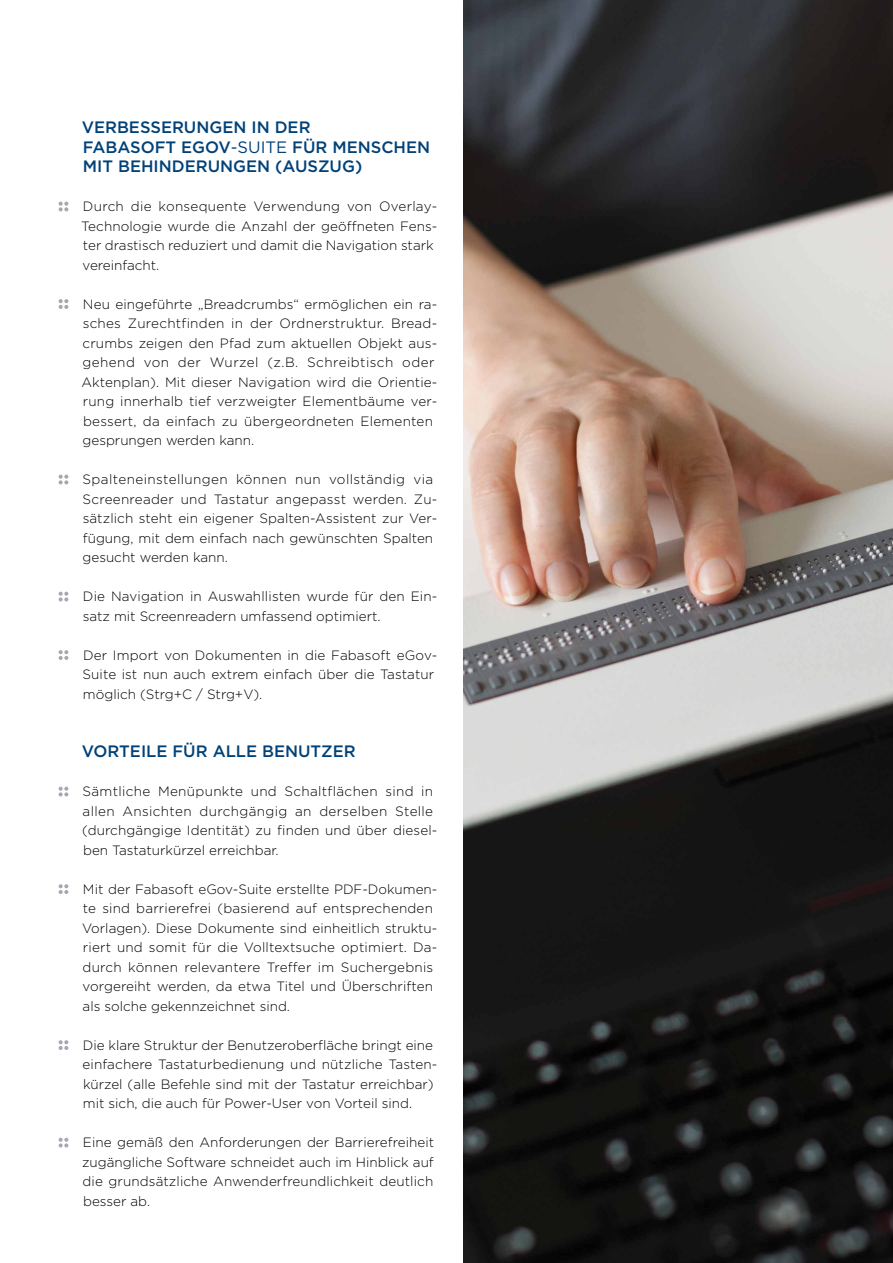
<style>
.page{position:relative;width:893px;height:1263px;background:#fff}
.page>*{position:absolute;margin:0;border:0;box-sizing:border-box;transform-origin:0 0}
.t1{font:500 16.5px/19.5px "Gotham";color:#004178}
.t2{font:300 13.5px/19.5px "Gotham";letter-spacing:.005em;color:#000}
.t3{font:300 13.5px/19.5px "Gotham";letter-spacing:.025em;color:#000}
.s1{font-weight:400}
</style>
<div class="page">
<img style="left:463px;top:0;width:430px;height:1263px">
<svg style="left:59px;top:202px;width:9px;height:9px"></svg>
<svg style="left:59px;top:299px;width:9px;height:10px"></svg>
<svg style="left:59px;top:475px;width:9px;height:9px"></svg>
<svg style="left:59px;top:592px;width:9px;height:9px"></svg>
<svg style="left:59px;top:650px;width:9px;height:10px"></svg>
<svg style="left:59px;top:787px;width:9px;height:9px"></svg>
<svg style="left:59px;top:884px;width:9px;height:10px"></svg>
<svg style="left:59px;top:1040px;width:9px;height:10px"></svg>
<svg style="left:59px;top:1138px;width:9px;height:9px"></svg>
<h2 class="t1" style="left:82px;top:117px;width:350px">VERBESSERUNGEN IN DER<br>FABASOFT EGOV<span class="s1">-SUITE</span> FÜR MENSCHEN<br>MIT BEHINDERUNGEN (AUSZUG)</h2>
<p class="t2" style="left:81px;top:196px;width:358px">Durch die konsequente Verwendung von Overlay-Technologie wurde die Anzahl der geöffneten Fens&shy;ter drastisch reduziert und damit die Navigation stark vereinfacht.</p>
<p class="t2" style="left:81px;top:294px;width:357px">Neu eingeführte „Breadcrumbs“ ermöglichen ein ra&shy;sches Zurechtfinden in der Ordnerstruktur. Bread&shy;crumbs zeigen den Pfad zum aktuellen Objekt aus&shy;gehend von der Wurzel (z.B. Schreibtisch oder Aktenplan). Mit dieser Navigation wird die Orientie&shy;rung innerhalb tief verzweigter Elementbäume ver&shy;bessert, da einfach zu übergeordneten Elementen gesprungen werden kann.</p>
<p class="t2" style="left:83px;top:469px;width:356px">Spalteneinstellungen können nun vollständig via Screenreader und Tastatur angepasst werden. Zu&shy;sätzlich steht ein eigener Spalten-Assistent zur Ver&shy;fügung, mit dem einfach nach gewünschten Spalten gesucht werden kann.</p>
<p class="t2" style="left:83px;top:586px;width:356px">Die Navigation in Auswahllisten wurde für den Ein&shy;satz mit Screenreadern umfassend optimiert.</p>
<p class="t2" style="left:83px;top:645px;width:356px">Der Import von Dokumenten in die Fabasoft eGov-<br>Suite ist nun auch extrem einfach über die Tastatur möglich (Strg+C / Strg+V).</p>
<h2 class="t1" style="left:82px;top:741px;width:275px">VORTEILE FÜR ALLE BENUTZER</h2>
<p class="t3" style="left:82px;top:781px;width:357px">Sämtliche Menüpunkte und Schaltflächen sind in allen Ansichten durchgängig an derselben Stelle (durchgängige Identität) zu finden und über diesel&shy;ben Tastaturkürzel erreichbar.</p>
<p class="t2" style="left:82px;top:879px;width:357px">Mit der Fabasoft eGov-Suite erstellte PDF-Dokumen&shy;te sind barrierefrei (basierend auf entsprechenden Vorlagen). Diese Dokumente sind einheitlich struktu&shy;riert und somit für die Volltextsuche optimiert. Da&shy;durch können relevantere Treffer im Suchergebnis vorgereiht werden, da etwa Titel und Überschriften als solche gekennzeichnet sind.</p>
<p class="t2" style="left:83px;top:1035px;width:356px">Die klare Struktur der Benutzeroberfläche bringt eine einfachere Tastaturbedienung und nützliche Tasten&shy;kürzel (alle Befehle sind mit der Tastatur erreichbar) mit sich, die auch für Power-User von Vorteil sind.</p>
<p class="t2" style="left:82px;top:1132px;width:354px;text-align:justify">Eine gemäß den Anforderungen der Barrierefreiheit zugängliche Software schneidet auch im Hinblick auf die grundsätzliche Anwenderfreundlichkeit deutlich besser ab.</p>
</div>
